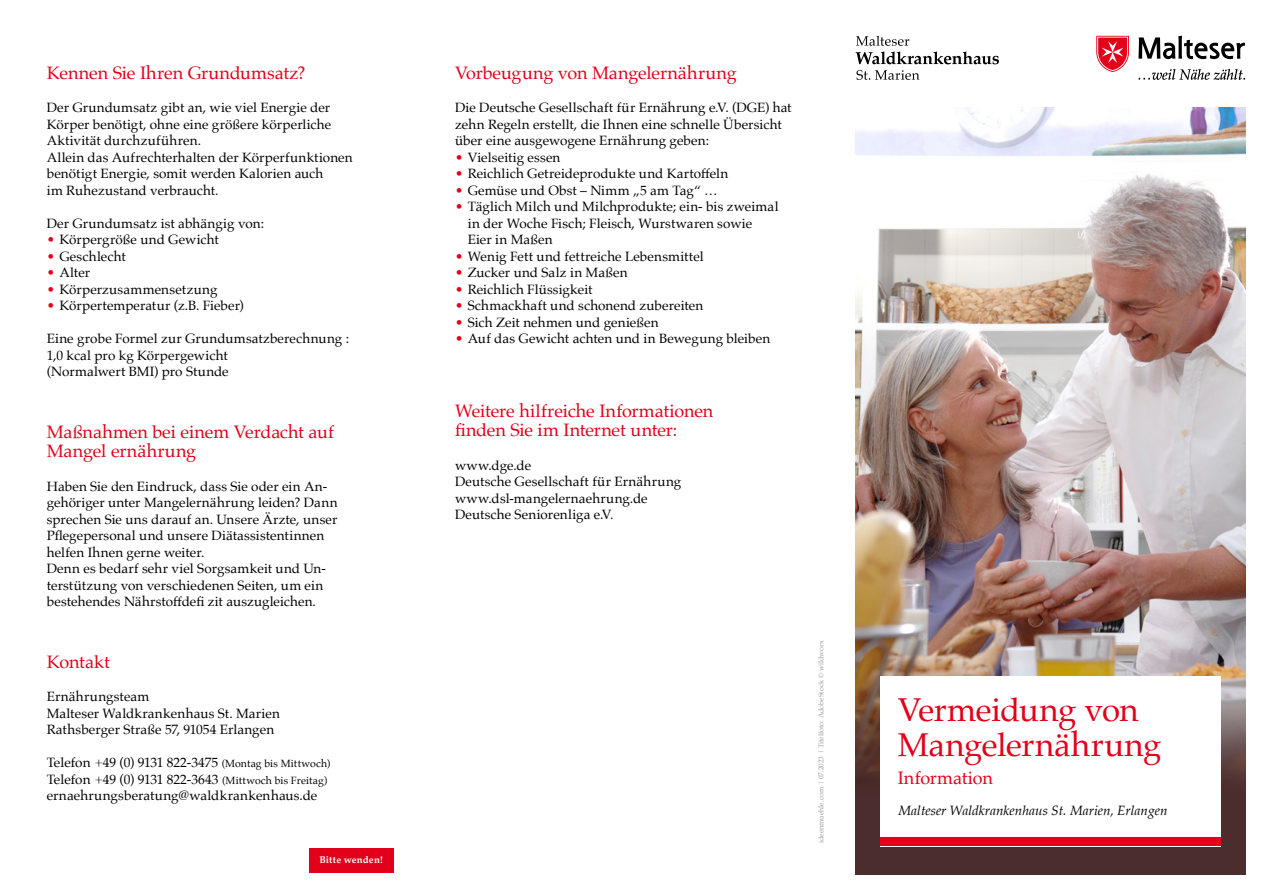
<style>
.page{position:relative;width:1263px;height:893px;background:#fff}
.page>*{position:absolute;margin:0;border:0;box-sizing:border-box;transform-origin:0 0}
.t1{font:33px/34.5px "Palatino";letter-spacing:-.015em;color:#e2001a}
.t2{font:18px/19.5px "Palatino";letter-spacing:-.005em;color:#e2001a}
.t3{font:13.5px/16.5px "Palatino";letter-spacing:.01em;color:#000}
.t4{font:italic 13.5px "Palatino";color:#000}
.t5{font:700 9.75px "Palatino";letter-spacing:.005em;color:#fff}
.t6{font:7.2px "Palatino";color:#9c9e9f}
.s1{color:#e2001a}
.s2{font-size:10.5px}
</style>
<div class="page">
<div style="left:855px;top:107px;width:391px;height:768px;background:#4b2d2d"></div>
<img style="left:855px;top:107px;width:391px;height:687px">
<svg style="left:1096px;top:36px;width:33px;height:36px"></svg>
<svg style="left:1138px;top:36px;width:107px;height:23px"></svg>
<svg style="left:1138px;top:69px;width:107px;height:11px"></svg>
<div style="left:880px;top:676px;width:340px;height:170px;background:#fff"></div>
<div style="left:880px;top:837px;width:340px;height:9px;background:#e2001a"></div>
<svg style="left:856px;top:70px;width:63px;height:10px"></svg>
<svg style="left:855px;top:36px;width:144px;height:28px"></svg>
<div style="left:309px;top:848px;width:84px;height:24px;background:#e2001a"></div>
<h2 class="t2" style="left:47px;top:63px;width:260px">Kennen Sie Ihren Grundumsatz?</h2>
<p class="t3" style="left:47px;top:99px;width:307px">Der Grundumsatz gibt an, wie viel Energie der Körper benötigt, ohne eine größere körperliche Aktivität durchzuführen.<br>Allein das Aufrechterhalten der Körperfunktionen benötigt Energie, somit werden Kalorien auch<br>im Ruhezustand verbraucht.</p>
<p class="t3" style="left:47px;top:215px;width:219px">Der Grundumsatz ist abhängig von:</p>
<p class="t3" style="left:47px;top:231px;width:174px"><span class="s1">•</span> Körpergröße und Gewicht</p>
<p class="t3" style="left:47px;top:248px;width:81px"><span class="s1">•</span> Geschlecht</p>
<p class="t3" style="left:47px;top:264px;width:45px"><span class="s1">•</span> Alter</p>
<p class="t3" style="left:47px;top:281px;width:172px"><span class="s1">•</span> Körperzusammensetzung</p>
<p class="t3" style="left:47px;top:297px;width:198px"><span class="s1">•</span> Körpertemperatur (z.B. Fieber)</p>
<p class="t3" style="left:47px;top:330px;width:304px">Eine grobe Formel zur Grundumsatzberechnung :<br>1,0 kcal pro kg Körpergewicht<br>(Normalwert BMI) pro Stunde</p>
<h2 class="t2" style="left:47px;top:422px;width:289px">Maßnahmen bei einem Verdacht auf<br>Mangel ernährung</h2>
<p class="t3" style="left:47px;top:478px;width:292px">Haben Sie den Eindruck, dass Sie oder ein An&shy;gehöriger unter Mangelernährung leiden? Dann sprechen Sie uns darauf an. Unsere Ärzte, unser Pflegepersonal und unsere Diätassistentinnen helfen Ihnen gerne weiter.<br>Denn es bedarf sehr viel Sorgsamkeit und Un&shy;terstützung von verschiedenen Seiten, um ein bestehendes Nährstoffdefi zit auszugleichen.</p>
<h2 class="t2" style="left:47px;top:652px;width:65px">Kontakt</h2>
<p class="t3" style="left:47px;top:688px;width:235px">Ernährungsteam<br>Malteser Waldkrankenhaus St. Marien<br>Rathsberger Straße 57, 91054 Erlangen</p>
<p class="t3" style="left:47px;top:754px;width:285px">Telefon +49 (0) 9131 822-3475 <span class="s2">(Montag bis Mittwoch)<br></span>Telefon +49 (0) 9131 822-3643 <span class="s2">(Mittwoch bis Freitag) </span>ernaehrungsberatung@waldkrankenhaus.de</p>
<p class="t5" style="left:319px;top:851px;width:65px">Bitte wenden!</p>
<h2 class="t2" style="left:455px;top:63px;width:283px">Vorbeugung von Mangelernährung</h2>
<p class="t3" style="left:455px;top:99px;width:338px">Die Deutsche Gesellschaft für Ernährung e.V. (DGE) hat zehn Regeln erstellt, die Ihnen eine schnelle Übersicht über eine ausgewogene Ernährung geben:</p>
<p class="t3" style="left:455px;top:149px;width:107px"><span class="s1">•</span> Vielseitig essen</p>
<p class="t3" style="left:455px;top:165px;width:275px"><span class="s1">•</span> Reichlich Getreideprodukte und Kartoffeln</p>
<p class="t3" style="left:455px;top:182px;width:264px"><span class="s1">•</span> Gemüse und Obst – Nimm „5 am Tag“ …</p>
<p class="t3" style="left:468px;top:198px;width:312px;text-indent:-13px"><span class="s1">•</span> Täglich Milch und Milchprodukte; ein- bis zweimal in der Woche Fisch; Fleisch, Wurstwaren sowie<br>Eier in Maßen</p>
<p class="t3" style="left:455px;top:248px;width:250px"><span class="s1">•</span> Wenig Fett und fettreiche Lebensmittel</p>
<p class="t3" style="left:455px;top:264px;width:174px"><span class="s1">•</span> Zucker und Salz in Maßen</p>
<p class="t3" style="left:455px;top:281px;width:139px"><span class="s1">•</span> Reichlich Flüssigkeit</p>
<p class="t3" style="left:455px;top:297px;width:250px"><span class="s1">•</span> Schmackhaft und schonend zubereiten</p>
<p class="t3" style="left:455px;top:314px;width:205px"><span class="s1">•</span> Sich Zeit nehmen und genießen</p>
<p class="t3" style="left:455px;top:330px;width:317px"><span class="s1">•</span> Auf das Gewicht achten und in Bewegung bleiben</p>
<h2 class="t2" style="left:455px;top:401px;width:260px">Weitere hilfreiche Informationen finden Sie im Internet unter:</h2>
<p class="t3" style="left:455px;top:457px;width:228px">www.dge.de<br>Deutsche Gesellschaft für Ernährung www.dsl-mangelernaehrung.de<br>Deutsche Seniorenliga e.V.</p>
<p class="t6" style="left:815px;top:843px;width:204px;rotate:-90deg">ideenmuehle.com | 07.2023 | Titelfoto: AdobeStock © wildworx</p>
<h1 class="t1" style="left:898px;top:693px;width:265px">Vermeidung von<br>Mangelernährung</h1>
<h2 class="t2" style="left:898px;top:768px;width:97px">Information</h2>
<p class="t4" style="left:898px;top:799px;width:270px">Malteser Waldkrankenhaus St. Marien, Erlangen</p>
</div>
